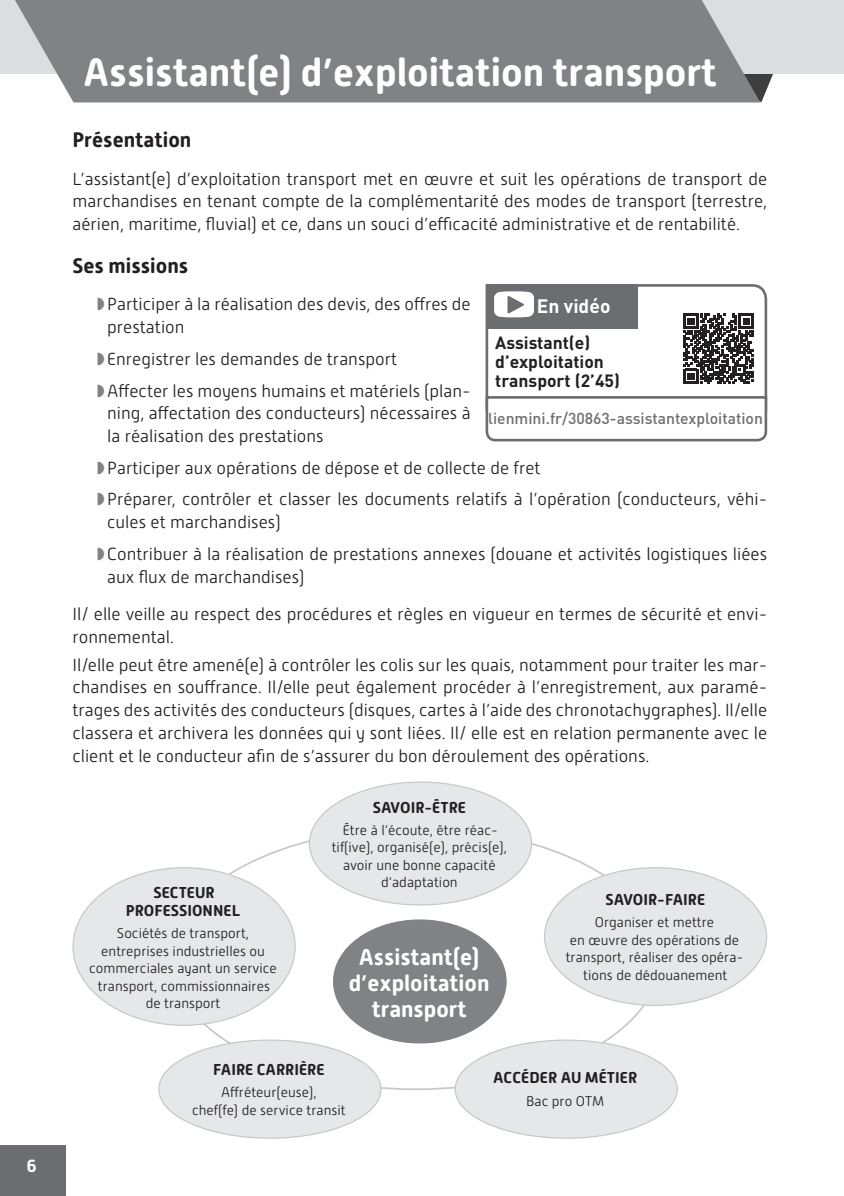
<style>
.page{position:relative;width:844px;height:1196px;background:#fff}
.page>*{position:absolute;margin:0;border:0;box-sizing:border-box;transform-origin:0 0}
.t1{font:700 39.38px "Alwyn New Rounded";color:#fff}
.t2{font:700 22.75px/26.2px "Alwyn New Rounded";color:#fff;text-align:center}
.t3{font:700 21px "Alwyn New Rounded";color:#231f20}
.t4{font:700 19.25px "DINOT";color:#fff}
.t5{font:300 17.5px/22.8px "Alwyn New Rounded";color:#231f20}
.t6{font:700 17.5px/19.2px "DINOT";color:#231f20}
.t7{font:700 17.5px "Alwyn New Rounded";color:#fff}
.t8{font:700 15.75px/17.5px "Alwyn New Rounded";color:#231f20;text-align:center}
.t9{font:500 15.75px "DINOT";color:#6c6d70}
.t10{font:300 14px/17.5px "Alwyn New Rounded";color:#231f20;text-align:center}
.s1{color:#808285}
</style>
<div class="page">
<div style="left:0;top:1145px;width:65px;height:51px;background:#6c6d70"></div>
<svg style="left:485px;top:284px;width:283px;height:158px"></svg>
<svg style="left:715px;top:74px;width:58px;height:29px"></svg>
<div style="left:0;top:0;width:844px;height:74px;background:#dcdddf"></div>
<svg style="left:15px;top:0;width:745px;height:102px;fill:#808285"></svg>
<div style="left:309px;top:782px;width:222px;height:123px;background:#e6e7e9;border-radius:50%"></div>
<div style="left:333px;top:920px;width:173px;height:123px;background:#808285;border-radius:50%"></div>
<div style="left:73px;top:868px;width:222px;height:157px;background:#e6e7e9;border-radius:50%"></div>
<div style="left:159px;top:1040px;width:222px;height:98px;background:#e6e7e9;border-radius:50%"></div>
<div style="left:455px;top:1040px;width:222px;height:98px;background:#e6e7e9;border-radius:50%"></div>
<div style="left:544px;top:868px;width:222px;height:137px;background:#e6e7e9;border-radius:50%"></div>
<p class="t7" style="left:27px;top:1156px;width:11px">6</p>
<h1 class="t1" style="left:83px;top:50px;width:635px">Assistant(e) d’exploitation transport</h1>
<p class="t3" style="left:72px;top:128px;width:120px">Présentation</p>
<p class="t5" style="left:72px;top:167px;width:696px;text-align:justify">L’assistant(e) d’exploitation transport met en œuvre et suit les opérations de transport de marchandises en tenant compte de la complémentarité des modes de transport (terrestre, aérien, maritime, fluvial) et ce, dans un souci d’efficacité administrative et de rentabilité.</p>
<p class="t3" style="left:72px;top:253px;width:117px">Ses missions</p>
<p class="t5" style="left:107px;top:293px;width:365px;text-indent:-10px"><span class="s1">◗</span>Participer à la réalisation des devis, des offres de prestation</p>
<p class="t5" style="left:97px;top:343px;width:375px;line-height:31.7px"><span class="s1">◗</span>Enregistrer les demandes de transport <span class="s1">◗</span>Affecter les moyens humains et matériels (plan-</p>
<p class="t5" style="left:107px;top:402px;width:365px">ning, affectation des conducteurs) nécessaires à la réalisation des prestations</p>
<p class="t5" style="left:97px;top:452px;width:671px;line-height:31.7px"><span class="s1">◗</span>Participer aux opérations de dépose et de collecte de fret<br><span class="s1">◗</span>Préparer, contrôler et classer les documents relatifs à l’opération (conducteurs, véhi-</p>
<p class="t5" style="left:97px;top:506px;width:671px;line-height:31.7px;text-indent:10px">cules et marchandises)<br><span class="s1">◗</span>Contribuer à la réalisation de prestations annexes (douane et activités logistiques liées</p>
<p class="t5" style="left:72px;top:558px;width:696px;line-height:37.6px;text-indent:35px">aux flux de marchandises)<br>Il/ elle veille au respect des procédures et règles en vigueur en termes de sécurité et envi-</p>
<p class="t5" style="left:72px;top:623px;width:696px;line-height:27.7px">ronnemental.<br>Il/elle peut être amené(e) à contrôler les colis sur les quais, notamment pour traiter les mar-</p>
<p class="t5" style="left:72px;top:676px;width:696px;text-align:justify">chandises en souffrance. Il/elle peut également procéder à l’enregistrement, aux paramé&shy;trages des activités des conducteurs (disques, cartes à l’aide des chronotachygraphes). Il/elle classera et archivera les données qui y sont liées. Il/ elle est en relation permanente avec le client et le conducteur afin de s’assurer du bon déroulement des opérations.</p>
<p class="t4" style="left:537px;top:293px;width:75px">En vidéo</p>
<p class="t6" style="left:495px;top:332px;width:126px">Assistant(e) d’exploitation transport (2’45)</p>
<p class="t9" style="left:488px;top:409px;width:276px">lienmini.fr/30863-assistantexploitation</p>
<p class="t8" style="left:126px;top:884px;width:116px">SECTEUR<br>PROFESSIONNEL</p>
<p class="t10" style="left:89px;top:924px;width:189px">Sociétés de transport, entreprises industrielles ou commerciales ayant un service transport, commissionnaires de transport</p>
<p class="t8" style="left:373px;top:798px;width:95px">SAVOIR-ÊTRE</p>
<p class="t10" style="left:332px;top:821px;width:177px">Être à l’écoute, être réac&shy;tif(ive), organisé(e), précis(e), avoir une bonne capacité d’adaptation</p>
<h2 class="t2" style="left:349px;top:943px;width:142px">Assistant(e) d’exploitation transport</h2>
<p class="t8" style="left:605px;top:890px;width:101px">SAVOIR-FAIRE</p>
<p class="t10" style="left:566px;top:913px;width:179px">Organiser et mettre<br>en œuvre des opérations de transport, réaliser des opéra&shy;tions de dédouanement</p>
<p class="t8" style="left:213px;top:1060px;width:113px">FAIRE CARRIÈRE</p>
<p class="t10" style="left:192px;top:1083px;width:155px">Affréteur(euse),<br>chef(fe) de service transit</p>
<p class="t8" style="left:493px;top:1069px;width:145px">ACCÉDER AU MÉTIER</p>
<p class="t10" style="left:526px;top:1092px;width:79px">Bac pro OTM</p>
</div>
